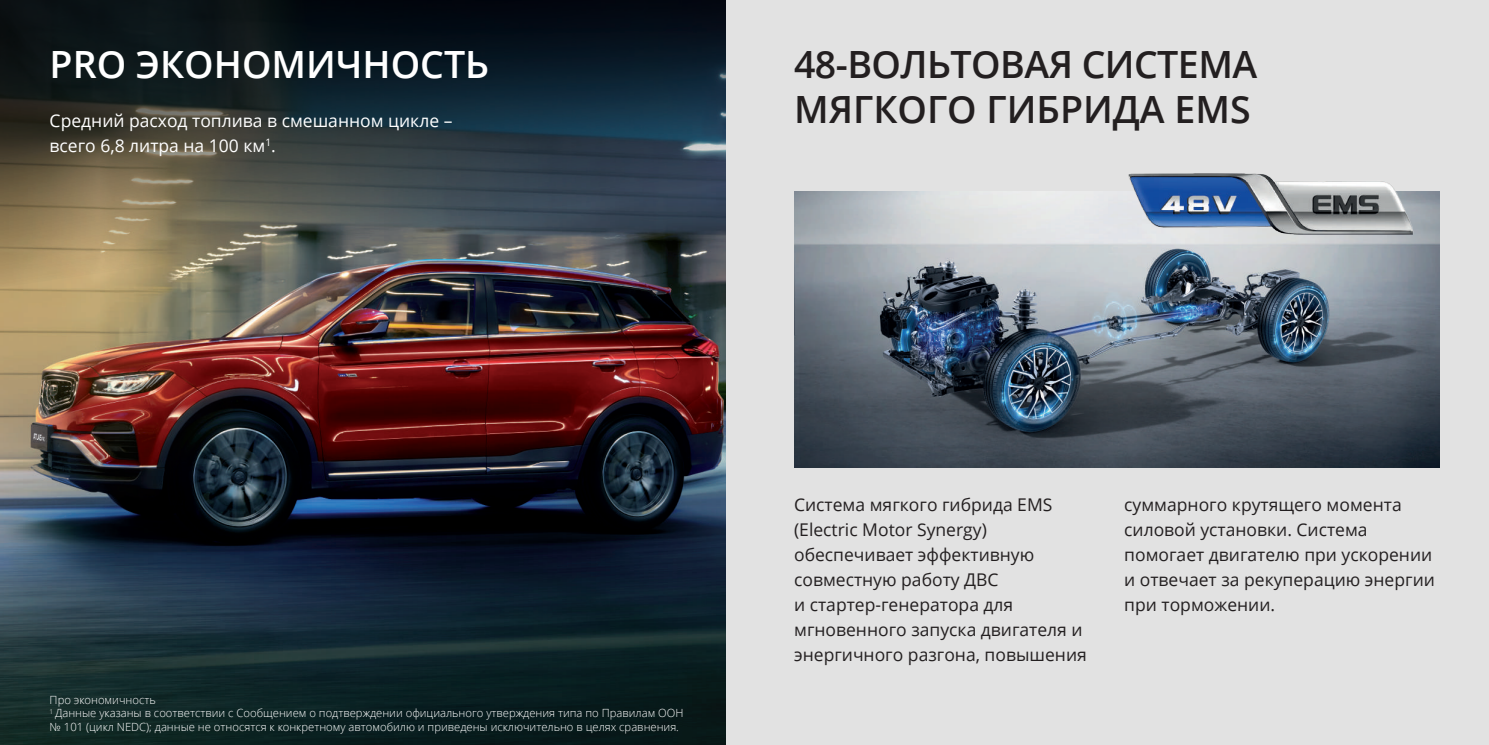
<style>
.page{position:relative;width:1489px;height:745px;background:#fff}
.page>*{position:absolute;margin:0;border:0;box-sizing:border-box;transform-origin:0 0}
.t1{font:600 37.5px/45px "Open Sans";letter-spacing:-.015em;color:#231f20}
.t2{font:600 37.5px "Open Sans";color:#fff}
.t3{font:17.5px/25px "Open Sans";color:#231f20}
.t4{font:17.5px/25px "Open Sans";color:#fff}
.t5{font:300 11.25px/13.5px "Open Sans";color:#fff}
</style>
<div class="page">
<img style="left:0;top:344px;width:726px;height:400px">
<img style="left:0;top:0;width:726px;height:344px">
<div style="left:726px;top:0;width:762px;height:744px;background:#e2e2e2"></div>
<img style="left:794px;top:191px;width:645px;height:276px">
<img style="left:1096px;top:173px;width:343px;height:74px">
<h1 class="t2" style="left:50px;top:39px;width:441px">PRO ЭКОНОМИЧНОСТЬ</h1>
<p class="t4" style="left:50px;top:107px;width:404px">Средний расход топлива в смешанном цикле – всего 6,8 литра на 100 км<sup>1</sup>.</p>
<h1 class="t1" style="left:794px;top:41px;width:464px">48-ВОЛЬТОВАЯ СИСТЕМА<br>МЯГКОГО ГИБРИДА EMS</h1>
<p class="t5" style="left:50px;top:692px;width:635px">Про экономичность<br><sup>1</sup> Данные указаны в соответствии с Сообщением о подтверждении официального утверждения типа по Правилам ООН № 101 (цикл NEDC); данные не относятся к конкретному автомобилю и приведены исключительно в целях сравнения.</p>
<p class="t3" style="left:794px;top:491px;width:294px">Система мягкого гибрида EMS (Electric Motor Synergy) обеспечивает эффективную совместную работу ДВС<br>и стартер-генератора для мгновенного запуска двигателя и энергичного разгона, повышения</p>
<p class="t3" style="left:1124px;top:491px;width:312px">суммарного крутящего момента силовой установки. Система помогает двигателю при ускорении и отвечает за рекуперацию энергии при торможении.</p>
</div>
